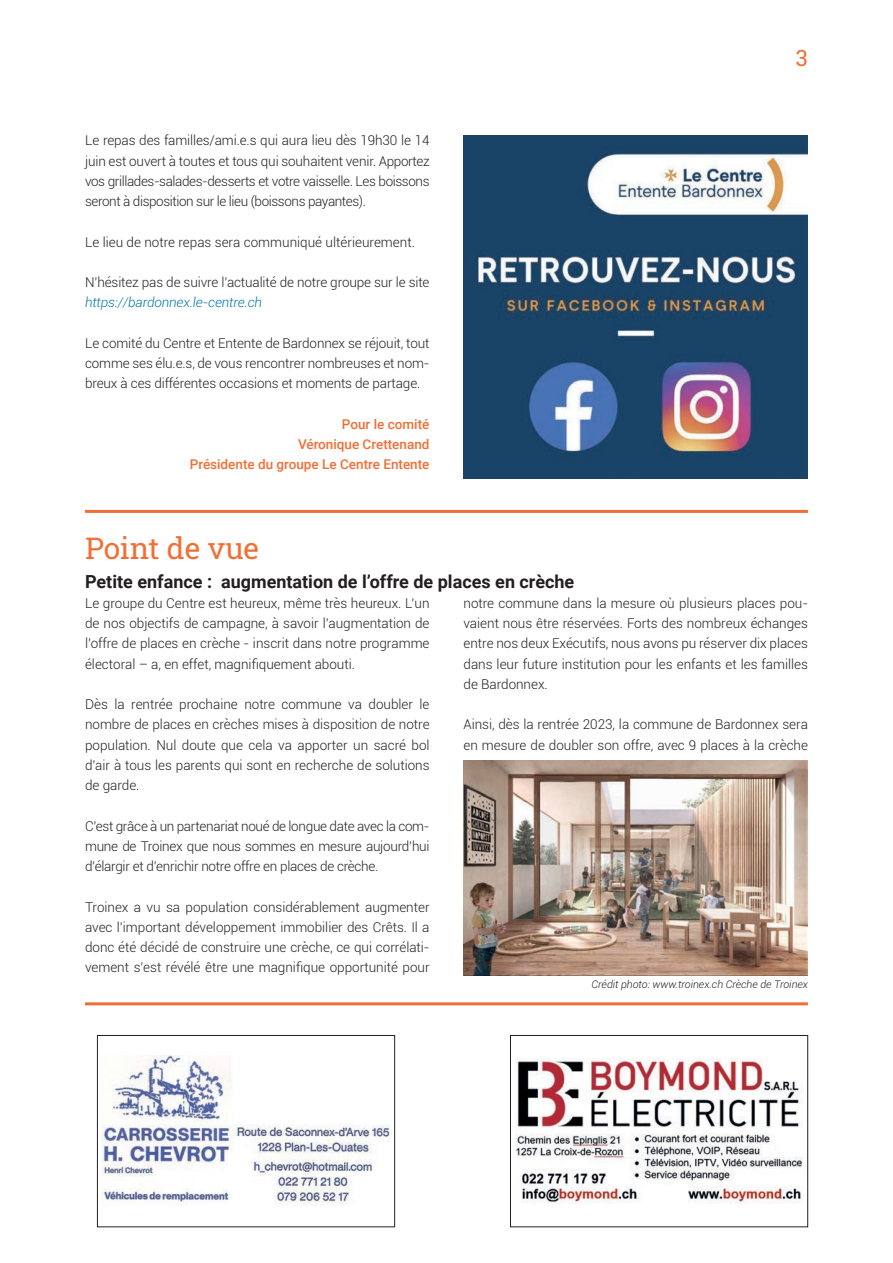
<style>
.page{position:relative;width:893px;height:1263px;background:#fff}
.page>*{position:absolute;margin:0;border:0;box-sizing:border-box;transform-origin:0 0}
.t1{font:30px "Roboto Slab";color:#f26e35}
.t2{font:22.5px "Roboto Slab";color:#f26e35}
.t3{font:700 18px "Roboto";color:#231f20}
.t4{font:300 13.5px/20.2px "Roboto";color:#231f20;text-align:justify}
.t5{font:500 13.5px/20.2px "Roboto";color:#f26e35;text-align:right}
.t6{font:italic 300 13.5px "Roboto";letter-spacing:-.01em;color:#0078a7}
.t7{font:italic 300 10.5px "Roboto";color:#231f20}
</style>
<div class="page">
<hr style="left:85px;top:1002px;width:723px;height:3px;background:#f26e35">
<hr style="left:85px;top:510px;width:723px;height:3px;background:#f26e35">
<img style="left:463px;top:135px;width:345px;height:343px">
<img style="left:463px;top:760px;width:345px;height:215px">
<img style="left:101px;top:1055px;width:289px;height:151px">
<div style="left:97px;top:1035px;width:298px;height:192px;border:1px solid #231f20"></div>
<img style="left:515px;top:1059px;width:288px;height:144px">
<div style="left:510px;top:1035px;width:298px;height:192px;border:1px solid #231f20"></div>
<p class="t4" style="left:85px;top:130px;width:346px">Le repas des familles/ami.e.s qui aura lieu dès 19h30 le 14 juin est ouvert à toutes et tous qui souhaitent venir. Apportez vos grillades-salades-desserts et votre vaisselle. Les boissons seront à disposition sur le lieu (boissons payantes).</p>
<p class="t4" style="left:85px;top:231px;width:331px">Le lieu de notre repas sera communiqué ultérieurement.</p>
<p class="t4" style="left:85px;top:272px;width:346px">N’hésitez pas de suivre l’actualité de notre groupe sur le site</p>
<p class="t6" style="left:85px;top:293px;width:178px">https://bardonnex.le-centre.ch</p>
<p class="t4" style="left:85px;top:332px;width:346px">Le comité du Centre et Entente de Bardonnex se réjouit, tout comme ses élu.e.s, de vous rencontrer nombreuses et nom&shy;breux à ces différentes occasions et moments de partage.</p>
<p class="t5" style="left:190px;top:413px;width:241px">Pour le comité<br>Véronique Crettenand<br>Présidente du groupe Le Centre Entente</p>
<h2 class="t2" style="left:796px;top:43px;width:14px">3</h2>
<h1 class="t1" style="left:85px;top:527px;width:176px">Point de vue</h1>
<h3 class="t3" style="left:85px;top:568px;width:491px">Petite enfance : augmentation de l’offre de places en crèche</h3>
<p class="t4" style="left:85px;top:592px;width:346px">Le groupe du Centre est heureux, même très heureux. L’un de nos objectifs de campagne, à savoir l’augmentation de l’offre de places en crèche - inscrit dans notre programme électoral – a, en effet, magnifiquement abouti.</p>
<p class="t4" style="left:85px;top:694px;width:346px">Dès la rentrée prochaine notre commune va doubler le nombre de places en crèches mises à disposition de notre population. Nul doute que cela va apporter un sacré bol d’air à tous les parents qui sont en recherche de solutions de garde.</p>
<p class="t4" style="left:85px;top:815px;width:346px">C’est grâce à un partenariat noué de longue date avec la com&shy;mune de Troinex que nous sommes en mesure aujourd’hui d’élargir et d’enrichir notre offre en places de crèche.</p>
<p class="t4" style="left:85px;top:896px;width:346px">Troinex a vu sa population considérablement augmenter avec l’important développement immobilier des Crêts. Il a donc été décidé de construire une crèche, ce qui corrélati&shy;vement s’est révélé être une magnifique opportunité pour</p>
<p class="t4" style="left:463px;top:592px;width:346px">notre commune dans la mesure où plusieurs places pou&shy;vaient nous être réservées. Forts des nombreux échanges entre nos deux Exécutifs, nous avons pu réserver dix places dans leur future institution pour les enfants et les familles de Bardonnex.</p>
<p class="t4" style="left:463px;top:714px;width:346px">Ainsi, dès la rentrée 2023, la commune de Bardonnex sera en mesure de doubler son offre, avec 9 places à la crèche</p>
<p class="t7" style="left:591px;top:977px;width:218px">Crédit photo: www.troinex.ch Crèche de Troinex</p>
</div>
